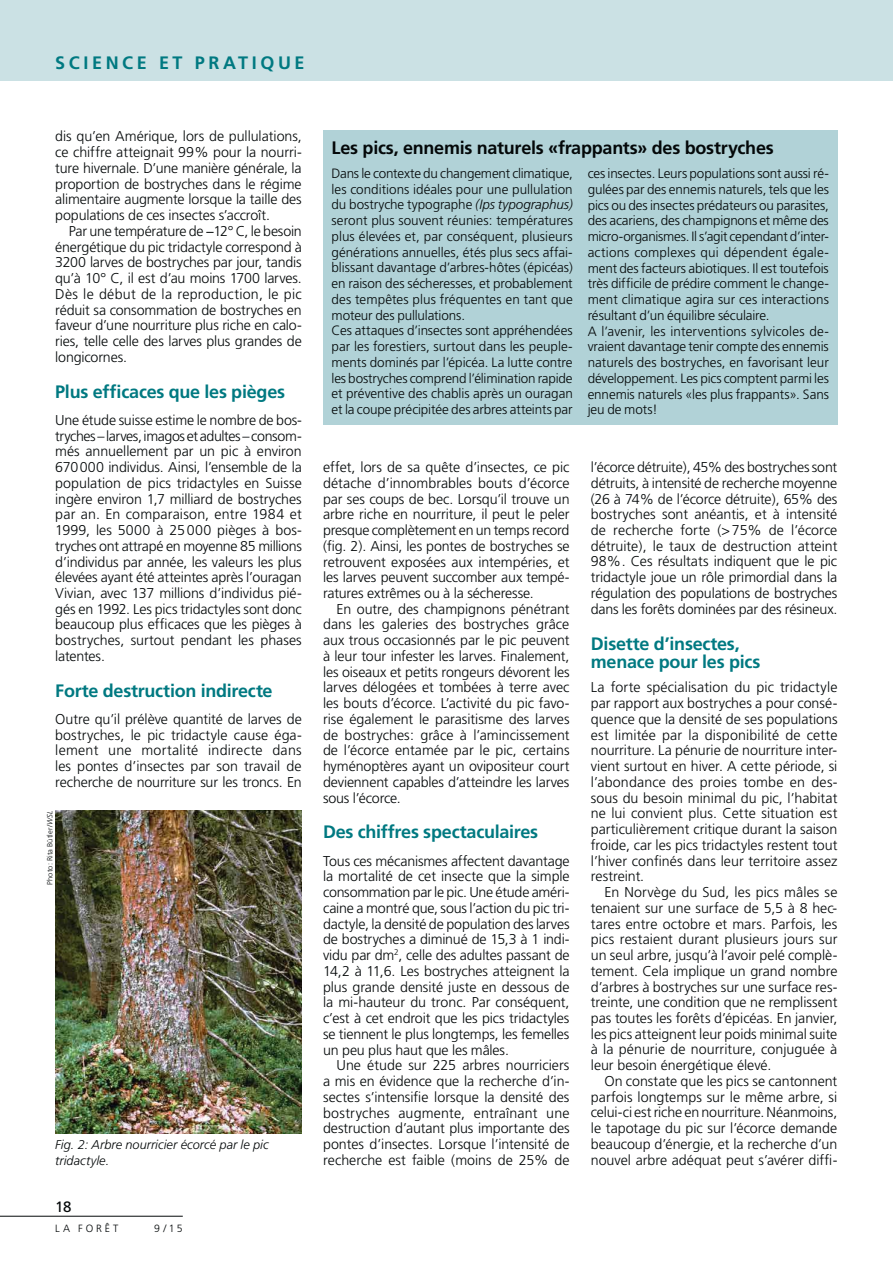
<style>
.page{position:relative;width:893px;height:1263px;background:#fff}
.page>*{position:absolute;margin:0;border:0;box-sizing:border-box;transform-origin:0 0}
.t1{font:700 18px/18.8px "Frutiger";letter-spacing:-.015em;color:#007981}
.t2{font:700 18px "Frutiger";letter-spacing:-.01em;color:#040809}
.t3{font:700 18px "Frutiger";letter-spacing:.2em;color:#007981}
.t4{font:15px "Frutiger";color:#040809}
.t5{font:300 14.25px/15.8px "Frutiger";letter-spacing:-.005em;color:#040809;text-align:justify}
.t6{font:300 13.5px/15.8px "Frutiger";letter-spacing:-.005em;color:#040809}
.t7{font:italic 300 12.75px/15.8px "Frutiger";color:#040809}
.t8{font:300 10.5px "Frutiger";letter-spacing:.275em;color:#040809}
.t9{font:300 7.5px "Frutiger";letter-spacing:.015em;color:#040809}
.s1{font-style:italic}
</style>
<div class="page">
<hr style="left:0;top:1216px;width:183px;height:1px;background:#040809">
<div style="left:0;top:0;width:893px;height:81px;background:#cbe1e4"></div>
<div style="left:323px;top:130px;width:514px;height:295px;background:#b1d2d7"></div>
<img style="left:55px;top:811px;width:247px;height:322px">
<p class="t3" style="left:55px;top:55px;width:251px">SCIENCE ET PRATIQUE</p>
<p class="t5" style="left:55px;top:130px;width:248px">dis qu’en Amérique, lors de pullulations, ce chiffre atteignait 99% pour la nourri&shy;ture hivernale. D’une manière générale, la proportion de bostryches dans le régime alimentaire augmente lorsque la taille des populations de ces insectes s’accroît.</p>
<p class="t5" style="left:55px;top:224px;width:248px;text-indent:13px">Par une température de −12° C, le besoin énergétique du pic tridactyle correspond à 3200 larves de bostryches par jour, tandis qu’à 10° C, il est d’au moins 1700 larves.<br>Dès le début de la reproduction, le pic réduit sa consommation de bostryches en faveur d’une nourriture plus riche en calo&shy;ries, telle celle des larves plus grandes de longicornes.</p>
<p class="t1" style="left:55px;top:383px;width:231px">Plus efficaces que les pièges</p>
<p class="t5" style="left:55px;top:413px;width:248px">Une étude suisse estime le nombre de bos&shy;tryches – larves, imagos et adultes – consom&shy;més annuellement par un pic à environ 670 000 individus. Ainsi, l’ensemble de la population de pics tridactyles en Suisse ingère environ 1,7 milliard de bostryches par an. En comparaison, entre 1984 et 1999, les 5000 à 25 000 pièges à bos - tryches ont attrapé en moyenne 85 millions d’individus par année, les valeurs les plus élevées ayant été atteintes après l’ouragan Vivian, avec 137 millions d’individus pié&shy;gés en 1992. Les pics tridactyles sont donc beaucoup plus efficaces que les pièges à bostryches, surtout pendant les phases latentes.</p>
<p class="t1" style="left:55px;top:683px;width:219px">Forte destruction indirecte</p>
<p class="t5" style="left:55px;top:712px;width:248px">Outre qu’il prélève quantité de larves de bostryches, le pic tridactyle cause éga&shy;lement une mortalité indirecte dans les pontes d’insectes par son travail de recherche de nourriture sur les troncs. En</p>
<p class="t9" style="left:47px;top:885px;width:76px;rotate:-90deg">Photo: Rita Bütler/<span class="s1">WSL</span></p>
<p class="t7" style="left:55px;top:1138px;width:215px">Fig. 2: Arbre nourricier écorcé par le pic tridactyle.</p>
<p class="t4" style="left:55px;top:1201px;width:18px">18</p>
<p class="t8" style="left:55px;top:1224px;width:65px">LA FORÊT</p>
<p class="t8" style="left:154px;top:1224px;width:30px">9/15</p>
<p class="t2" style="left:332px;top:140px;width:444px">Les pics, ennemis naturels «frappants» des bostryches</p>
<p class="t6" style="left:332px;top:166px;width:243px">Dans le contexte du changement climatique, les conditions idéales pour une pullulation du bostryche typographe <span class="s1">(Ips typographus) </span>seront plus souvent réunies: températures plus élevées et, par conséquent, plusieurs générations annuelles, étés plus secs affai&shy;blissant davantage d’arbres-hôtes (épicéas) en raison des sécheresses, et probablement des tempêtes plus fréquentes en tant que moteur des pullulations.<br>Ces attaques d’insectes sont appréhendées par les forestiers, surtout dans les peuple&shy;ments dominés par l’épicéa. La lutte contre les bostryches comprend l’élimination rapide et préventive des chablis après un ouragan et la coupe précipitée des arbres atteints par</p>
<p class="t6" style="left:588px;top:167px;width:243px">ces insectes. Leurs populations sont aussi ré&shy;gulées par des ennemis naturels, tels que les pics ou des insectes prédateurs ou parasites, des acariens, des champignons et même des micro-organismes. Il s’agit cependant d’inter&shy;actions complexes qui dépendent égale&shy;ment des facteurs abiotiques. Il est toutefois très difficile de prédire comment le change&shy;ment climatique agira sur ces interactions résultant d’un équilibre séculaire.<br>A l’avenir, les interventions sylvicoles de&shy;vraient davantage tenir compte des ennemis naturels des bostryches, en favorisant leur développement. Les pics comptent parmi les ennemis naturels «les plus frappants». Sans jeu de mots!</p>
<p class="t5" style="left:323px;top:460px;width:248px">effet, lors de sa quête d’insectes, ce pic détache d’innombrables bouts d’écorce par ses coups de bec. Lorsqu’il trouve un arbre riche en nourriture, il peut le peler presque complètement en un temps record (fig. 2). Ainsi, les pontes de bostryches se retrouvent exposées aux intempéries, et les larves peuvent succomber aux tempé&shy;ratures extrêmes ou à la sécheresse.</p>
<p class="t5" style="left:323px;top:602px;width:248px;text-indent:13px">En outre, des champignons pénétrant dans les galeries des bostryches grâce aux trous occasionnés par le pic peuvent à leur tour infester les larves. Finalement, les oiseaux et petits rongeurs dévorent les larves délogées et tombées à terre avec les bouts d’écorce. L’activité du pic favo&shy;rise également le parasitisme des larves de bostryches: grâce à l’amincissement de l’écorce entamée par le pic, certains hyménoptères ayant un ovipositeur court deviennent capables d’atteindre les larves sous l’écorce.</p>
<p class="t1" style="left:323px;top:824px;width:217px">Des chiffres spectaculaires</p>
<p class="t5" style="left:323px;top:854px;width:248px">Tous ces mécanismes affectent davantage la mortalité de cet insecte que la simple consommation par le pic. Une étude améri&shy;caine a montré que, sous l’action du pic tri&shy;dactyle, la densité de population des larves de bostryches a diminué de 15,3 à 1 indi&shy;vidu par dm<sup>2</sup>, celle des adultes passant de 14,2 à 11,6. Les bostryches atteignent la plus grande densité juste en dessous de la mi-hauteur du tronc. Par conséquent, c’est à cet endroit que les pics tridactyles se tiennent le plus longtemps, les femelles un peu plus haut que les mâles.</p>
<p class="t5" style="left:323px;top:1059px;width:248px;text-indent:13px">Une étude sur 225 arbres nourriciers a mis en évidence que la recherche d’in&shy;sectes s’intensifie lorsque la densité des bostryches augmente, entraînant une destruction d’autant plus importante des pontes d’insectes. Lorsque l’intensité de recherche est faible (moins de 25% de</p>
<p class="t5" style="left:591px;top:460px;width:248px">l’écorce détruite), 45% des bostryches sont détruits, à intensité de recherche moyenne (26 à 74% de l’écorce détruite), 65% des bostryches sont anéantis, et à intensité de recherche forte (&gt; 75% de l’écorce détruite), le taux de destruction atteint 98%. Ces résultats indiquent que le pic tridactyle joue un rôle primordial dans la régulation des populations de bostryches dans les forêts dominées par des résineux.</p>
<p class="t1" style="left:591px;top:635px;width:171px">Disette d’insectes, menace pour les pics</p>
<p class="t5" style="left:591px;top:681px;width:248px">La forte spécialisation du pic tridactyle par rapport aux bostryches a pour consé&shy;quence que la densité de ses populations est limitée par la disponibilité de cette nourriture. La pénurie de nourriture inter&shy;vient surtout en hiver. A cette période, si l’abondance des proies tombe en des&shy;sous du besoin minimal du pic, l’habitat ne lui convient plus. Cette situation est particulièrement critique durant la saison froide, car les pics tridactyles restent tout l’hiver confinés dans leur territoire assez restreint.</p>
<p class="t5" style="left:591px;top:885px;width:248px;text-indent:13px">En Norvège du Sud, les pics mâles se tenaient sur une surface de 5,5 à 8 hec&shy;tares entre octobre et mars. Parfois, les pics restaient durant plusieurs jours sur un seul arbre, jusqu’à l’avoir pelé complè&shy;tement. Cela implique un grand nombre d’arbres à bostryches sur une surface res&shy;treinte, une condition que ne remplissent pas toutes les forêts d’épicéas. En janvier, les pics atteignent leur poids minimal suite à la pénurie de nourriture, conjuguée à leur besoin énergétique élevé.</p>
<p class="t5" style="left:591px;top:1074px;width:248px;text-indent:13px">On constate que les pics se cantonnent parfois longtemps sur le même arbre, si celui-ci est riche en nourriture. Néanmoins, le tapotage du pic sur l’écorce demande beaucoup d’énergie, et la recherche d’un nouvel arbre adéquat peut s’avérer diffi-</p>
</div>
